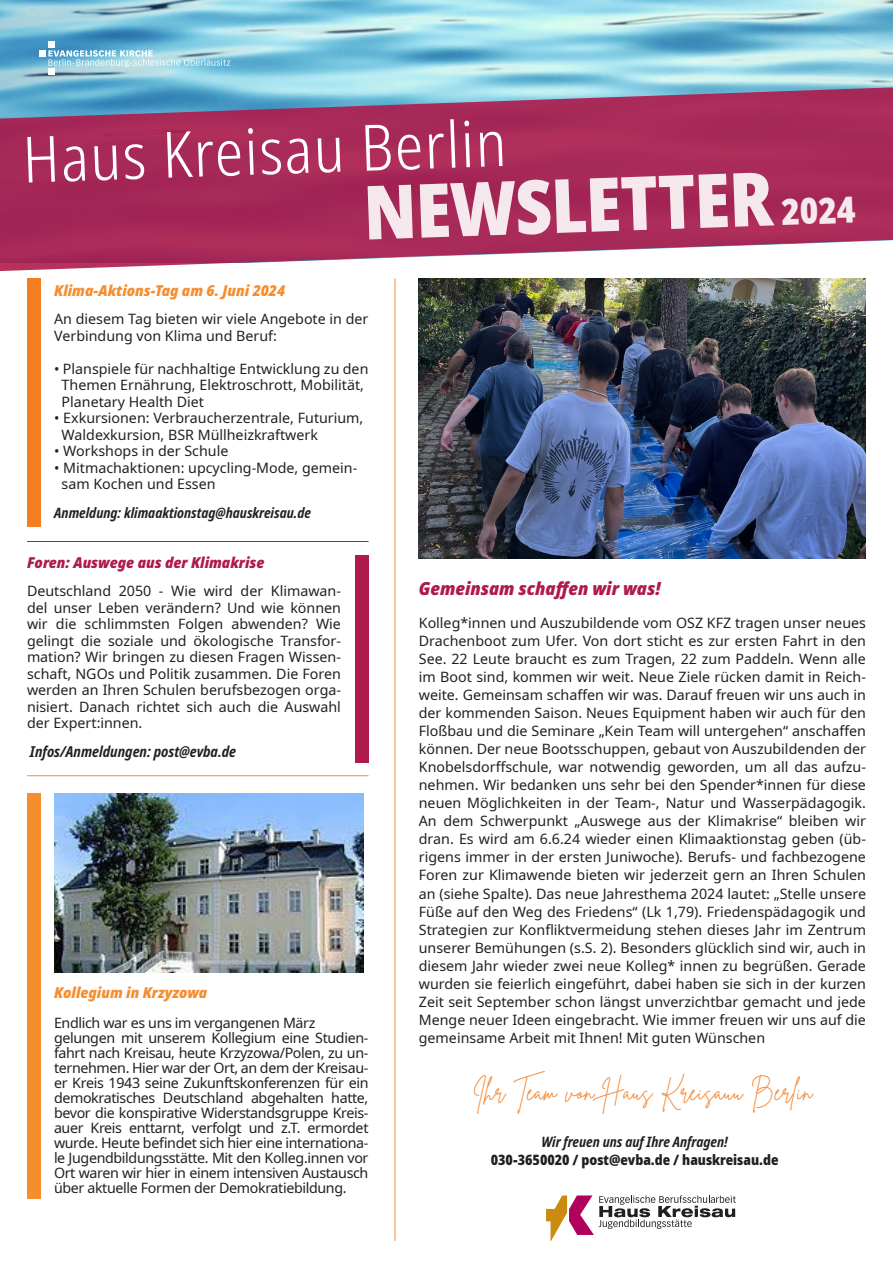
<style>
.page{position:relative;width:893px;height:1263px;background:#fff}
.page>*{position:absolute;margin:0;border:0;box-sizing:border-box;transform-origin:0 0}
.t1{font:900 condensed 74.7px "Noto Sans";color:#fff}
.t2{font:300 condensed 63.75px "Noto Sans";color:#fff}
.t3{font:24px "Brittany Signature";letter-spacing:.025em;color:#f47d21}
.t4{font:italic 900 semi-condensed 18px "Noto Sans";color:#af1a4b}
.t5{font:italic 900 semi-condensed 15px "Noto Sans";color:#f68e2e}
.t6{font:italic 700 condensed 15px "Noto Sans";color:#231f20}
.t7{font:italic 900 semi-condensed 15px "Noto Sans";color:#af1a4b}
.t8{font:14.25px/18px "Noto Sans";color:#231f20;text-align:justify}
.t9{font:italic 700 condensed 14.25px "Noto Sans";color:#231f20}
.t10{font:900 condensed 14.25px "Noto Sans";color:#231f20}
.t11{font:14.25px "Noto Sans";letter-spacing:-.025em;color:#231f20}
.s1{font-size:36px}
</style>
<div class="page">
<img style="left:0;top:0;width:893px;height:87px">
<img style="left:418px;top:279px;width:448px;height:279px">
<img style="left:54px;top:793px;width:310px;height:180px">
<svg style="left:0;top:87px;width:893px;height:184px;background:#aa4771"></svg>
<hr style="left:395px;top:279px;width:1px;height:962px;background:#f68e2e">
<div style="left:27px;top:279px;width:13px;height:248px;background:#f47d21"></div>
<div style="left:27px;top:793px;width:14px;height:405px;background:#f68e2e"></div>
<div style="left:355px;top:555px;width:14px;height:207px;background:#af1a4b"></div>
<hr style="left:27px;top:775px;width:342px;height:1px;background:#f68e2e">
<hr style="left:27px;top:541px;width:342px;height:1px;background:#af1a4b">
<svg style="left:546px;top:1195px;width:190px;height:47px"></svg>
<div style="left:48px;top:69px;width:7px;height:6px;background:#fff"></div>
<div style="left:48px;top:41px;width:7px;height:6px;background:#fff"></div>
<svg style="left:39px;top:50px;width:191px;height:17px;background:#a5d3e2"></svg>
<p class="t2" style="left:21px;top:115px;width:485px;rotate:-2deg">Haus Kreisau Berlin</p>
<h1 class="t1" style="left:362px;top:156px;width:493px;rotate:-2deg">NEWSLETTER <span class="s1">2024</span></h1>
<p class="t5" style="left:54px;top:279px;width:232px">Klima-Aktions-Tag am 6. Juni 2024</p>
<p class="t8" style="left:54px;top:311px;width:316px;line-height:16.5px">An diesem Tag bieten wir viele Angebote in der<br>Verbindung von Klima und Beruf:</p>
<p class="t8" style="left:54px;top:360px;width:316px">• Planspiele für nachhaltige Entwicklung zu den</p>
<p class="t8" style="left:62px;top:376px;width:304px">Themen Ernährung, Elektroschrott, Mobilität,</p>
<p class="t8" style="left:62px;top:393px;width:144px">Planetary Health Diet</p>
<p class="t8" style="left:54px;top:409px;width:311px">• Exkursionen: Verbraucherzentrale, Futurium,</p>
<p class="t8" style="left:62px;top:426px;width:258px">Waldexkursion, BSR Müllheizkraftwerk</p>
<p class="t8" style="left:54px;top:442px;width:176px">• Workshops in der Schule</p>
<p class="t8" style="left:54px;top:459px;width:305px">• Mitmachaktionen: upcycling-Mode, gemein-</p>
<p class="t8" style="left:62px;top:475px;width:155px">sam Kochen und Essen</p>
<p class="t9" style="left:54px;top:502px;width:258px">Anmeldung: klimaaktionstag@hauskreisau.de</p>
<p class="t7" style="left:27px;top:551px;width:239px">Foren: Auswege aus der Klimakrise</p>
<p class="t8" style="left:27px;top:583px;width:316px;line-height:16.5px">Deutschland 2050 - Wie wird der Klimawan&shy;del unser Leben verändern? Und wie können wir die schlimmsten Folgen abwenden? Wie gelingt die soziale und ökologische Transfor&shy;mation? Wir bringen zu diesen Fragen Wissen&shy;schaft, NGOs und Politik zusammen. Die Foren werden an Ihren Schulen berufsbezogen orga&shy;nisiert. Danach richtet sich auch die Auswahl der Expert:innen.</p>
<p class="t6" style="left:30px;top:741px;width:208px">Infos/Anmeldungen: post@evba.de</p>
<p class="t5" style="left:54px;top:981px;width:155px">Kollegium in Krzyzowa</p>
<p class="t11" style="left:54px;top:1013px;width:263px">Endlich war es uns im vergangenen März</p>
<p class="t8" style="left:54px;top:1031px;width:316px;line-height:15px">gelungen mit unserem Kollegium eine Studien&shy;fahrt nach Kreisau, heute Krzyzowa/Polen, zu un&shy;ternehmen. Hier war der Ort, an dem der Kreisau&shy;er Kreis 1943 seine Zukunftskonferenzen für ein demokratisches Deutschland abgehalten hatte, bevor die konspirative Widerstandsgruppe Kreis&shy;auer Kreis enttarnt, verfolgt und z.T. ermordet wurde. Heute befindet sich hier eine internationa&shy;le Jugendbildungsstätte. Mit den Kolleg.innen vor Ort waren wir hier in einem intensiven Austausch über aktuelle Formen der Demokratiebildung.</p>
<p class="t4" style="left:419px;top:575px;width:243px">Gemeinsam schaffen wir was!</p>
<p class="t8" style="left:419px;top:615px;width:449px">Kolleg*innen und Auszubildende vom OSZ KFZ tragen unser neues Drachenboot zum Ufer. Von dort sticht es zur ersten Fahrt in den See. 22 Leute braucht es zum Tragen, 22 zum Paddeln. Wenn alle im Boot sind, kommen wir weit. Neue Ziele rücken damit in Reich&shy;weite. Gemeinsam schaffen wir was. Darauf freuen wir uns auch in der kommenden Saison. Neues Equipment haben wir auch für den Floßbau und die Seminare „Kein Team will untergehen“ anschaffen können. Der neue Bootsschuppen, gebaut von Auszubildenden der Knobelsdorffschule, war notwendig geworden, um all das aufzu&shy;nehmen. Wir bedanken uns sehr bei den Spender*innen für diese neuen Möglichkeiten in der Team-, Natur und Wasserpädagogik.<br>An dem Schwerpunkt „Auswege aus der Klimakrise“ bleiben wir dran. Es wird am 6.6.24 wieder einen Klimaaktionstag geben (üb&shy;rigens immer in der ersten Juniwoche). Berufs- und fachbezogene Foren zur Klimawende bieten wir jederzeit gern an Ihren Schulen an (siehe Spalte). Das neue Jahresthema 2024 lautet: „Stelle unsere Füße auf den Weg des Friedens“ (Lk 1,79). Friedenspädagogik und Strategien zur Konfliktvermeidung stehen dieses Jahr im Zentrum unserer Bemühungen (s.S. 2). Besonders glücklich sind wir, auch in diesem Jahr wieder zwei neue Kolleg* innen zu begrüßen. Gerade wurden sie feierlich eingeführt, dabei haben sie sich in der kurzen Zeit seit September schon längst unverzichtbar gemacht und jede Menge neuer Ideen eingebracht. Wie immer freuen wir uns auf die gemeinsame Arbeit mit Ihnen! Mit guten Wünschen</p>
<h3 class="t3" style="left:472px;top:1077px;width:342px">Ihr Team von Haus Kreisauu Berlin</h3>
<p class="t9" style="left:541px;top:1132px;width:188px">Wir freuen uns auf Ihre Anfragen!</p>
<p class="t10" style="left:491px;top:1149px;width:289px">030-3650020 / post@evba.de / hauskreisau.de</p>
</div>
